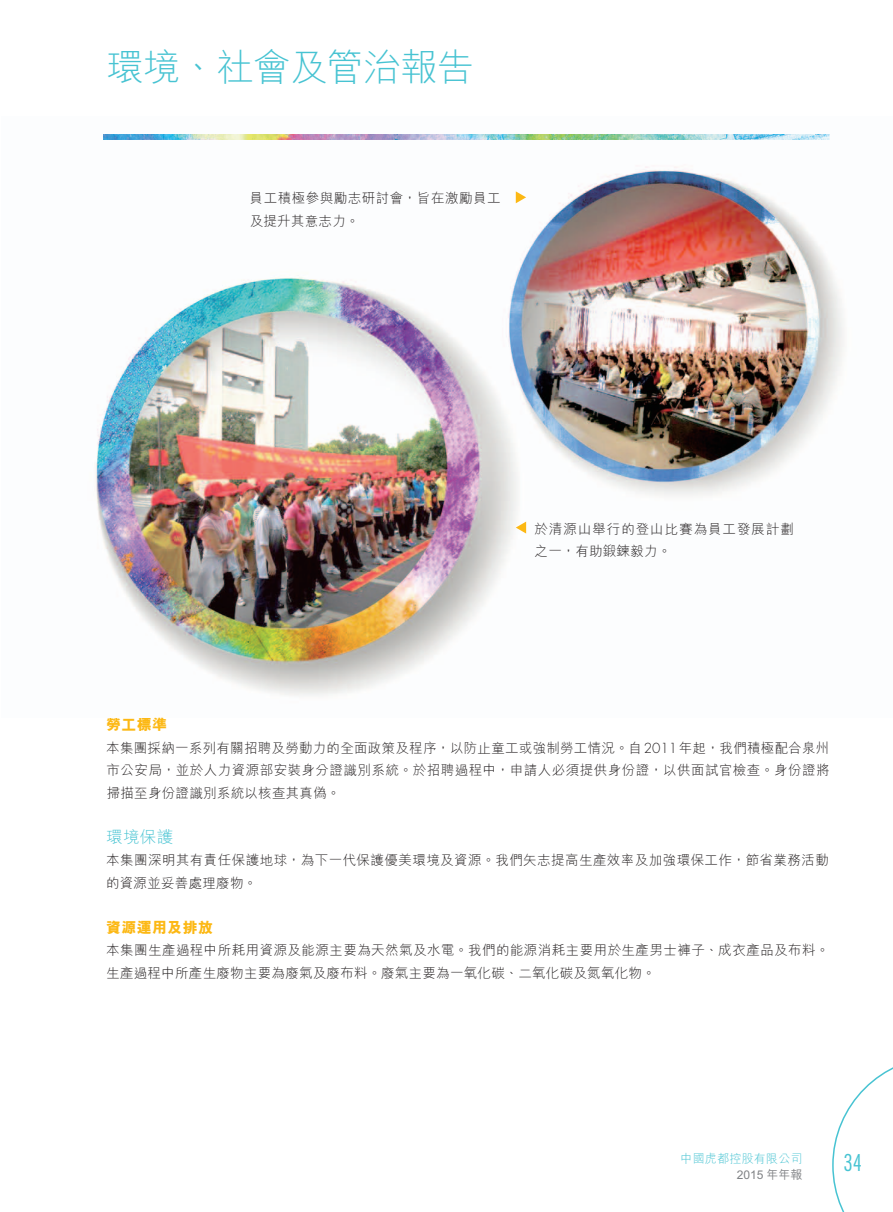
<style>
.page{position:relative;width:893px;height:1212px;background:#fff}
.page>*{position:absolute;margin:0;border:0;box-sizing:border-box;transform-origin:0 0}
.t1{font:300 37.5px "M Hei HK";letter-spacing:-.02em;color:#47c3d2}
.t2{font:300 condensed 22.5px "Futura Std";color:#47c3d2}
.t3{font:300 16.5px "M Hei HK";color:#47c3d2}
.t4{font:800 15px "M Hei HK";letter-spacing:.02em;color:#fcb814}
.t5{font:300 13.5px/22.5px "M Hei HK";letter-spacing:.035em;color:#231f20}
.t6{font:300 13.5px/22.5px "M Hei HK";letter-spacing:.07em;color:#231f20}
.t7{font:300 12px "M Hei HK";letter-spacing:.02em;color:#47c3d2}
.t8{font:500 12px "M Hei HK";color:#808285}
.s1{font-family:"Futura Std"}
</style>
<div class="page">
<svg style="left:832px;top:1067px;width:61px;height:145px"></svg>
<img style="left:95px;top:134px;width:749px;height:562px">
<svg style="left:516px;top:522px;width:10px;height:11px"></svg>
<svg style="left:516px;top:191px;width:10px;height:12px"></svg>
<h1 class="t1" style="left:106px;top:48px;width:370px">環境、社會及管治報告</h1>
<p class="t5" style="left:250px;top:187px;width:252px">員工積極參與勵志研討會，旨在激勵員工及提升其意志力。</p>
<p class="t6" style="left:535px;top:517px;width:261px">於清源山舉行的登山比賽為員工發展計劃之一，有助鍛鍊毅力。</p>
<p class="t4" style="left:106px;top:717px;width:62px">勞工標準</p>
<p class="t5" style="left:106px;top:736px;width:725px;text-align:justify">本集團採納一系列有關招聘及勞動力的全面政策及程序，以防止童工或強制勞工情況。自<span class="s1">2011</span>年起，我們積極配合泉州市公安局，並於人力資源部安裝身分證識別系統。於招聘過程中，申請人必須提供身份證，以供面試官檢查。身份證將掃描至身份證識別系統以核查其真偽。</p>
<p class="t3" style="left:106px;top:828px;width:68px">環境保護</p>
<p class="t5" style="left:106px;top:849px;width:724px">本集團深明其有責任保護地球，為下一代保護優美環境及資源。我們矢志提高生產效率及加強環保工作，節省業務活動的資源並妥善處理廢物。</p>
<p class="t4" style="left:106px;top:920px;width:108px">資源運用及排放</p>
<p class="t5" style="left:106px;top:939px;width:724px">本集團生產過程中所耗用資源及能源主要為天然氣及水電。我們的能源消耗主要用於生產男士褲子、成衣產品及布料。生產過程中所產生廢物主要為廢氣及廢布料。廢氣主要為一氧化碳、二氧化碳及氮氧化物。</p>
<p class="t7" style="left:680px;top:1152px;width:124px">中國虎都控股有限公司</p>
<p class="t8" style="left:737px;top:1166px;width:67px">2015 年年報</p>
<h2 class="t2" style="left:843px;top:1149px;width:20px">34</h2>
</div>
